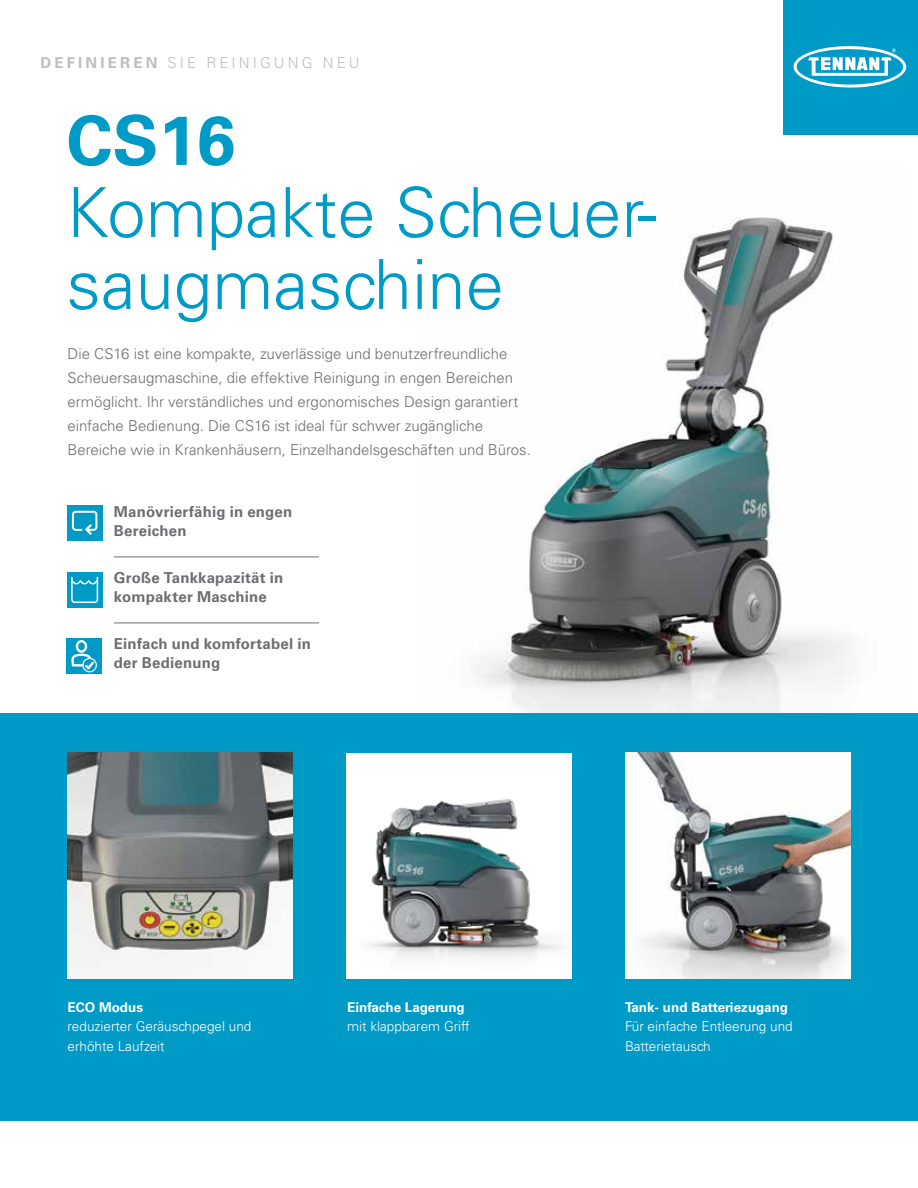
<style>
.page{position:relative;width:918px;height:1188px;background:#fff}
.page>*{position:absolute;margin:0;border:0;box-sizing:border-box;transform-origin:0 0}
.t1{font:300 69px/72px "Univers LT Std";color:#009ac7}
.t2{font:700 69px "Univers LT Std";color:#009ac7}
.t3{font:300 15px/24px "Univers LT Std";color:#6d6e71}
.t4{font:700 15px/19.5px "Univers LT Std";letter-spacing:.01em;color:#6d6e71}
.t5{font:300 15px "Univers LT Std";letter-spacing:.205em;color:#bcbec0}
.t6{font:300 13.5px/19.5px "Univers LT Std";color:#fff}
.t7{font:700 13.5px "Univers LT Std";color:#fff}
.s1{font-weight:700}
</style>
<div class="page">
<img style="left:475px;top:217px;width:374px;height:496px">
<div style="left:0;top:713px;width:918px;height:407px;background:#009ac7"></div>
<img style="left:68px;top:753px;width:225px;height:225px">
<img style="left:346px;top:753px;width:226px;height:225px">
<img style="left:625px;top:753px;width:225px;height:225px">
<div style="left:783px;top:0;width:135px;height:135px;background:#009ac7"></div>
<svg style="left:793px;top:46px;width:114px;height:42px"></svg>
<hr style="left:114px;top:557px;width:205px;height:1px;background:#6d6e71">
<hr style="left:114px;top:623px;width:205px;height:1px;background:#6d6e71">
<div style="left:67px;top:505px;width:35px;height:35px;background:#009ac7"></div>
<div style="left:67px;top:572px;width:35px;height:36px;background:#009ac7"></div>
<div style="left:66px;top:639px;width:36px;height:35px;background:#009ac7"></div>
<svg style="left:71px;top:640px;width:26px;height:32px"></svg>
<svg style="left:71px;top:577px;width:28px;height:26px"></svg>
<svg style="left:72px;top:511px;width:25px;height:24px"></svg>
<p class="t5" style="left:40px;top:53px;width:321px"><span class="s1">DEFINIEREN</span> SIE REINIGUNG NEU</p>
<h1 class="t2" style="left:66px;top:100px;width:170px">CS16</h1>
<h1 class="t1" style="left:66px;top:177px;width:592px">Kompakte Scheuer&shy;saugmaschine</h1>
<p class="t3" style="left:68px;top:341px;width:465px">Die CS16 ist eine kompakte, zuverlässige und benutzerfreundliche Scheuersaugmaschine, die effektive Reinigung in engen Bereichen ermöglicht. Ihr verständliches und ergonomisches Design garantiert einfache Bedienung. Die CS16 ist ideal für schwer zugängliche Bereiche wie in Krankenhäusern, Einzelhandelsgeschäften und Büros.</p>
<p class="t4" style="left:114px;top:502px;width:180px">Manövrierfähig in engen<br>Bereichen</p>
<p class="t4" style="left:114px;top:568px;width:171px">Große Tankkapazität in kompakter Maschine</p>
<p class="t4" style="left:114px;top:634px;width:199px">Einfach und komfortabel in der Bedienung</p>
<p class="t7" style="left:67px;top:999px;width:77px">ECO Modus</p>
<p class="t6" style="left:67px;top:1017px;width:185px">reduzierter Geräuschpegel und erhöhte Laufzeit</p>
<p class="t7" style="left:347px;top:999px;width:119px">Einfache Lagerung</p>
<p class="t6" style="left:347px;top:1017px;width:124px">mit klappbarem Griff</p>
<p class="t7" style="left:625px;top:999px;width:165px">Tank- und Batteriezugang</p>
<p class="t6" style="left:625px;top:1017px;width:169px">Für einfache Entleerung und<br>Batterietausch</p>
</div>
